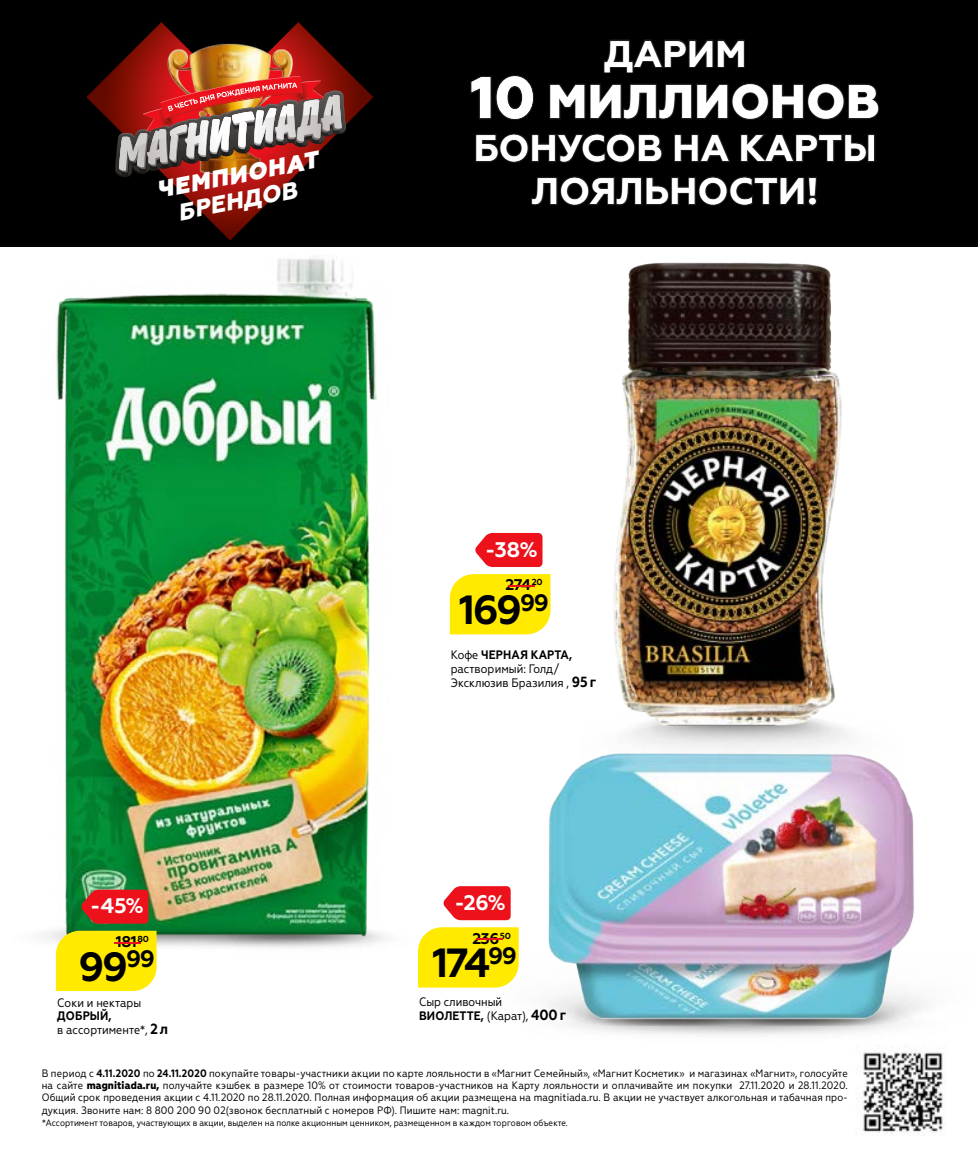
<style>
.page{position:relative;width:978px;height:1170px;background:#fff}
.page>*{position:absolute;margin:0;border:0;box-sizing:border-box;transform-origin:0 0}
.t1{font:800 47.1px "Geometria";letter-spacing:.01em;color:#fff}
.t2{font:700 40.65px "Geometria";letter-spacing:-.065em;color:#000}
.t3{font:700 36.75px/42.9px "Geometria";letter-spacing:.01em;color:#fff;text-align:center}
.t4{font:italic 800 23.55px/25.7px "Geometria";color:#fff;text-align:center}
.t5{font:700 21.15px "Geometria";color:#fff}
.t6{font:700 15.45px "Geometria";letter-spacing:-.03em;color:#000}
.t7{font:700 15.45px "Geometria";color:#ed111c;scale:5.5 1}
.t8{font:12.3px/13.8px "Geometria Narrow";color:#000}
.t9{font:10.8px/12.3px "Geometria Narrow";letter-spacing:.01em;color:#000;text-align:justify}
.t10{font:9.15px "Geometria Narrow";color:#000}
.t11{font:700 8.7px "Geometria";color:#000}
.s1{font-style:inherit}
.s2{font-size:58.35px}
.s3{font-weight:700}
.s4{font-weight:700;font-size:14.7px}
.s5{font-weight:800}
</style>
<div class="page">
<div style="left:0;top:0;width:978px;height:246px;background:#000"></div>
<svg style="left:86px;top:22px;width:287px;height:218px"></svg>
<img style="left:164px;top:41px;width:132px;height:137px">
<img style="left:115px;top:76px;width:231px;height:101px">
<img style="left:855px;top:1064px;width:91px;height:72px">
<img style="left:47px;top:246px;width:354px;height:699px">
<img style="left:863px;top:1051px;width:80px;height:13px">
<img style="left:548px;top:766px;width:376px;height:270px">
<img style="left:580px;top:734px;width:319px;height:47px">
<img style="left:586px;top:246px;width:261px;height:497px">
<div style="left:418px;top:927px;width:101px;height:60px;background:#ffea00"></div>
<svg style="left:443px;top:886px;width:68px;height:34px;background:#ee2a33"></svg>
<div style="left:450px;top:574px;width:100px;height:60px;background:#ffea00"></div>
<svg style="left:475px;top:533px;width:67px;height:34px;background:#ee2731"></svg>
<div style="left:56px;top:930px;width:101px;height:60px;background:#ffea00"></div>
<svg style="left:81px;top:889px;width:68px;height:34px;background:#d62021"></svg>
<p class="t4" style="left:155px;top:178px;width:165px;rotate:-11deg">ЧЕМПИОНАТ<br><span class="s1">БРЕНДОВ</span></p>
<p class="t3" style="left:604px;top:33px;width:144px">ДАРИМ</p>
<p class="t1" style="left:471px;top:74px;width:410px"><span class="s2">10</span> МИЛЛИОНОВ</p>
<p class="t3" style="left:474px;top:127px;width:405px">БОНУСОВ НА КАРТЫ<br>ЛОЯЛЬНОСТИ!</p>
<p class="t5" style="left:485px;top:537px;width:54px">-38%</p>
<p class="t2" style="left:459px;top:585px;width:91px">169<sup>99</sup></p>
<p class="t11" style="left:532px;top:577px;width:12px">20</p>
<p class="t6" style="left:505px;top:575px;width:27px">274</p>
<p class="t7" style="left:500px;top:575px;width:9px">-</p>
<p class="t8" style="left:451px;top:648px;width:147px">Кофе <span class="s3">ЧЕРНАЯ КАРТА, </span>растворимый: Голд/<br>Эксклюзив Бразилия , <span class="s4">95 г</span></p>
<p class="t5" style="left:90px;top:893px;width:55px">-45%</p>
<p class="t2" style="left:79px;top:942px;width:78px">99<sup>99</sup></p>
<p class="t11" style="left:137px;top:933px;width:13px">80</p>
<p class="t6" style="left:116px;top:932px;width:22px">181</p>
<p class="t7" style="left:106px;top:932px;width:9px">-</p>
<p class="t5" style="left:454px;top:889px;width:53px">-26%</p>
<p class="t2" style="left:433px;top:938px;width:86px">174<sup>99</sup></p>
<p class="t11" style="left:500px;top:930px;width:13px">50</p>
<p class="t6" style="left:472px;top:928px;width:28px">236</p>
<p class="t7" style="left:468px;top:928px;width:9px">-</p>
<p class="t8" style="left:57px;top:995px;width:113px">Соки и нектары<br><span class="s3">ДОБРЫЙ,<br></span>в ассортименте*, <span class="s4">2 л</span></p>
<p class="t8" style="left:419px;top:994px;width:149px">Сыр сливочный<br><span class="s3">ВИОЛЕТТЕ,</span> (Карат), <span class="s4">400 г</span></p>
<p class="t9" style="left:42px;top:1066px;width:808px">В период с <span class="s3">4.11.2020</span> по <span class="s3">24.11.2020</span> покупайте товары-участники акции по карте лояльности в «Магнит Семейный», «Магнит Косметик» и магазинах «Магнит», голосуйте на сайте <span class="s5">magnitiada.ru,</span> получайте кэшбек в размере 10% от стоимости товаров-участников на Карту лояльности и оплачивайте им покупки 27.11.2020 и 28.11.2020.<br>Общий срок проведения акции с 4.11.2020 по 28.11.2020. Полная информация об акции размещена на magnitiada.ru. В акции не участвует алкогольная и табачная про&shy;дукция. Звоните нам: 8 800 200 90 02(звонок бесплатный с номеров РФ). Пишите нам: magnit.ru.</p>
<p class="t10" style="left:42px;top:1117px;width:527px">*Ассортимент товаров, участвующих в акции, выделен на полке акционным ценником, размещенном в каждом торговом объекте.</p>
</div>
